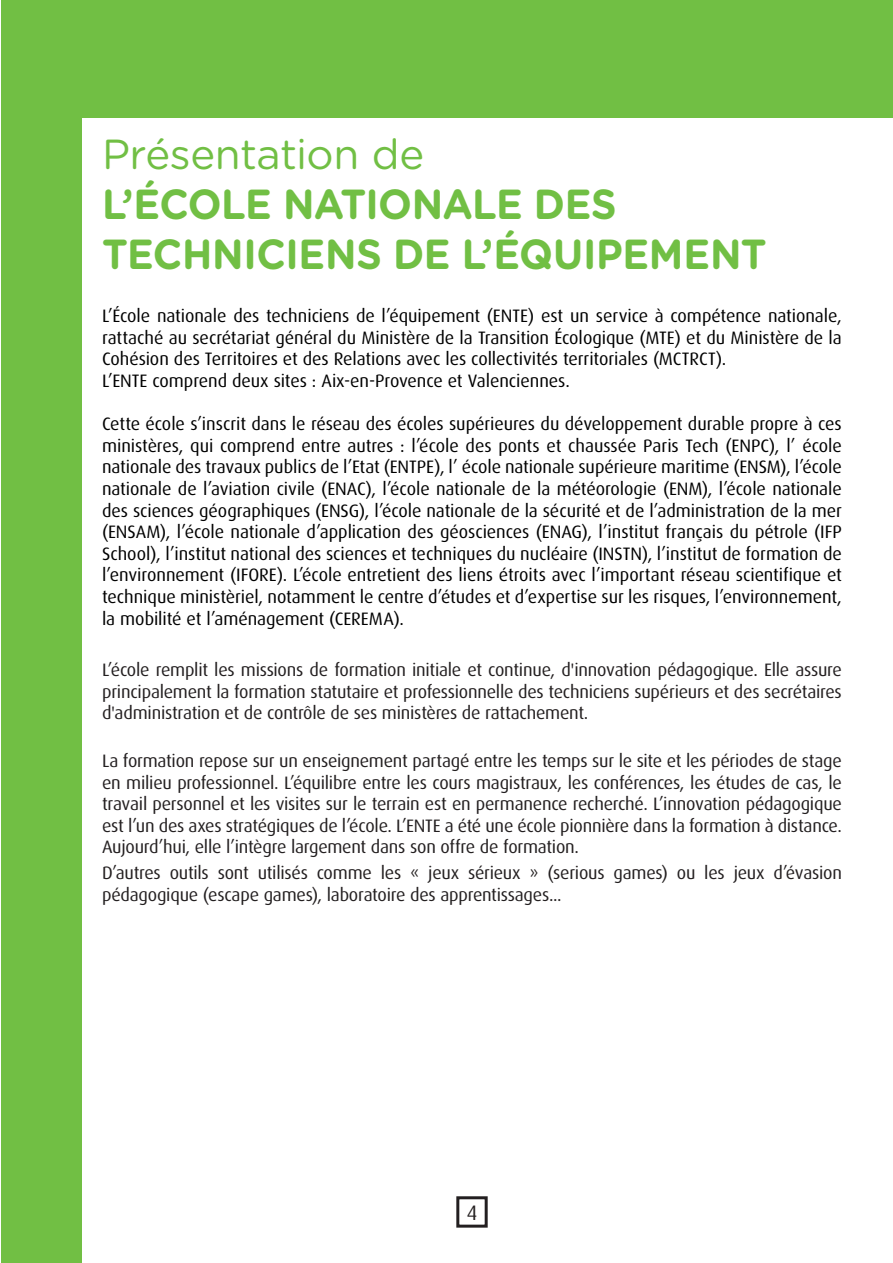
<style>
.page{position:relative;width:893px;height:1263px;background:#fff}
.page>*{position:absolute;margin:0;border:0;box-sizing:border-box;transform-origin:0 0}
.t1{font:700 42px/50.4px "Gotham Rounded";letter-spacing:-.01em;color:#71bf44;scale:.95 1}
.t2{font:42px "Gotham Rounded";letter-spacing:-.015em;color:#71bf44}
.t3{font:21px "Dax OT";color:#231f20}
.t4{font:18px/21.6px "Dax OT";letter-spacing:-.005em;color:#000;text-align:justify}
.t5{font:18px/21.6px "Dax OT";letter-spacing:-.015em;color:#231f20;text-align:justify}
</style>
<div class="page">
<div style="left:1px;top:1px;width:81px;height:1262px;background:#71bf44"></div>
<div style="left:1px;top:0;width:892px;height:118px;background:#71bf44"></div>
<div style="left:456px;top:1196px;width:32px;height:31px;border:3px solid #231f20"></div>
<p class="t2" style="left:102px;top:125px;width:324px">Présentation de</p>
<p class="t1" style="left:102px;top:177px;width:701px">L’ÉCOLE NATIONALE DES<br>TECHNICIENS DE L’ÉQUIPEMENT</p>
<p class="t4" style="left:102px;top:305px;width:741px">L’École nationale des techniciens de l’équipement (ENTE) est un service à compétence nationale, rattaché au secrétariat général du Ministère de la Transition Écologique (MTE) et du Ministère de la Cohésion des Territoires et des Relations avec les collectivités territoriales (MCTRCT).</p>
<p class="t4" style="left:102px;top:370px;width:469px">L’ENTE comprend deux sites : Aix-en-Provence et Valenciennes.</p>
<p class="t4" style="left:102px;top:413px;width:741px">Cette école s’inscrit dans le réseau des écoles supérieures du développement durable propre à ces ministères, qui comprend entre autres : l’école des ponts et chaussée Paris Tech (ENPC), l’ école nationale des travaux publics de l’Etat (ENTPE), l’ école nationale supérieure maritime (ENSM), l’école nationale de l’aviation civile (ENAC), l’école nationale de la météorologie (ENM), l’école nationale des sciences géographiques (ENSG), l’école nationale de la sécurité et de l’administration de la mer (ENSAM), l’école nationale d’application des géosciences (ENAG), l’institut français du pétrole (IFP School), l’institut national des sciences et techniques du nucléaire (INSTN), l’institut de formation de l’environnement (IFORE). L’école entretient des liens étroits avec l’important réseau scientifique et technique ministèriel, notamment le centre d’études et d’expertise sur les risques, l’environnement, la mobilité et l’aménagement (CEREMA).</p>
<p class="t5" style="left:102px;top:659px;width:741px">L’école remplit les missions de formation initiale et continue, d'innovation pédagogique. Elle assure principalement la formation statutaire et professionnelle des techniciens supérieurs et des secrétaires d'administration et de contrôle de ses ministères de rattachement.</p>
<p class="t5" style="left:102px;top:750px;width:741px">La formation repose sur un enseignement partagé entre les temps sur le site et les périodes de stage en milieu professionnel. L’équilibre entre les cours magistraux, les conférences, les études de cas, le travail personnel et les visites sur le terrain est en permanence recherché. L’innovation pédagogique est l’un des axes stratégiques de l’école. L’ENTE a été une école pionnière dans la formation à distance.<br>Aujourd’hui, elle l’intègre largement dans son offre de formation.</p>
<p class="t5" style="left:102px;top:862px;width:741px">D’autres outils sont utilisés comme les « jeux sérieux » (serious games) ou les jeux d’évasion pédagogique (escape games), laboratoire des apprentissages...</p>
<p class="t3" style="left:466px;top:1201px;width:13px">4</p>
</div>
